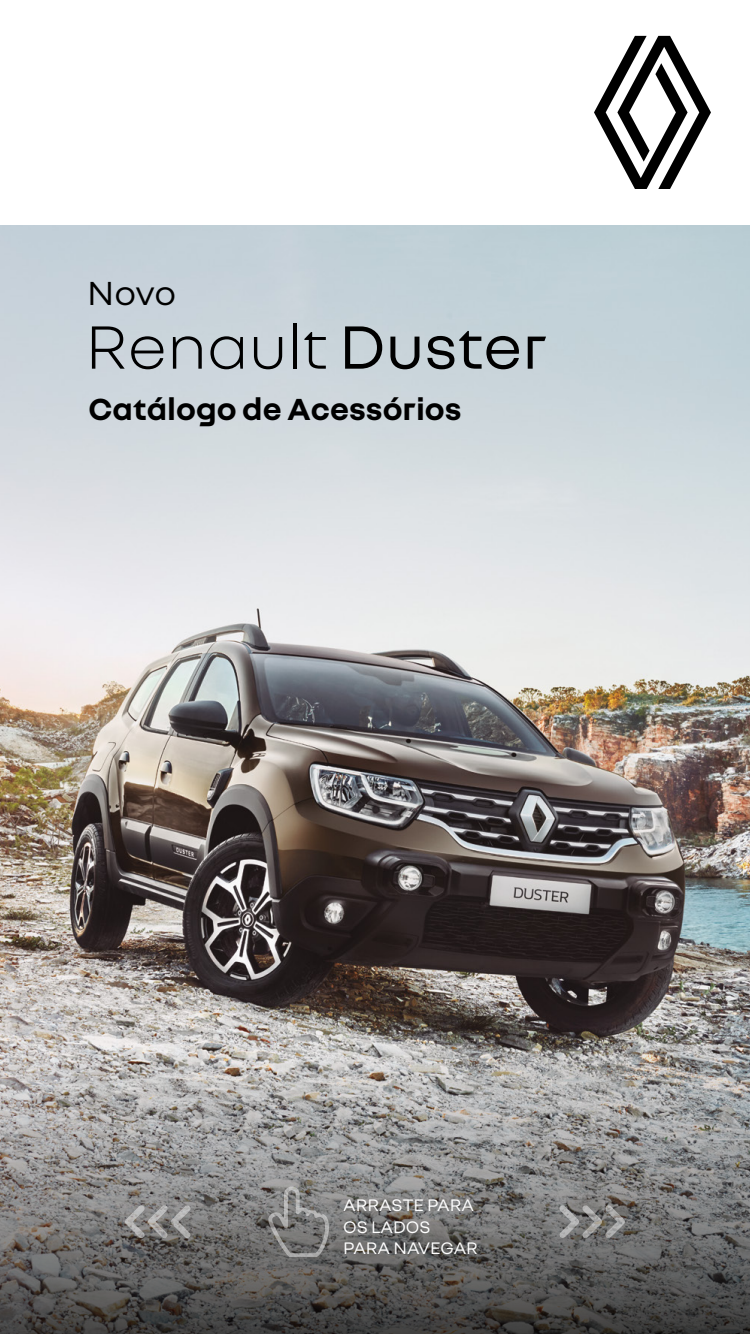
<style>
.page{position:relative;width:750px;height:1334px;background:#fff}
.page>*{position:absolute;margin:0;border:0;box-sizing:border-box;transform-origin:0 0}
.t1{font:300 66px "Nouvel R";color:#000}
.t2{font:36.1px "Nouvel R";color:#000}
.t3{font:700 33px "Nouvel R";color:#000}
.t4{font:18.1px/21.7px "Nouvel R";color:#fff}
.s1{font-weight:400}
</style>
<div class="page">
<img style="left:0;top:225px;width:750px;height:810px">
<svg style="left:0;top:1035px;width:750px;height:299px;background:#817f7e"></svg>
<svg style="left:125px;top:1205px;width:65px;height:33px;background:#8e8d8c"></svg>
<svg style="left:560px;top:1205px;width:65px;height:33px;background:#828281"></svg>
<svg style="left:268px;top:1187px;width:61px;height:70px;background:#7f7e7d"></svg>
<svg style="left:594px;top:36px;width:117px;height:153px"></svg>
<p class="t2" style="left:87px;top:270px;width:91px">Novo</p>
<p class="t1" style="left:85px;top:305px;width:463px">Renault <span class="s1">Duster</span></p>
<p class="t3" style="left:89px;top:388px;width:375px">Catálogo de Acessórios</p>
<p class="t4" style="left:343px;top:1193px;width:136px">ARRASTE PARA<br>OS LADOS<br>PARA NAVEGAR</p>
</div>
